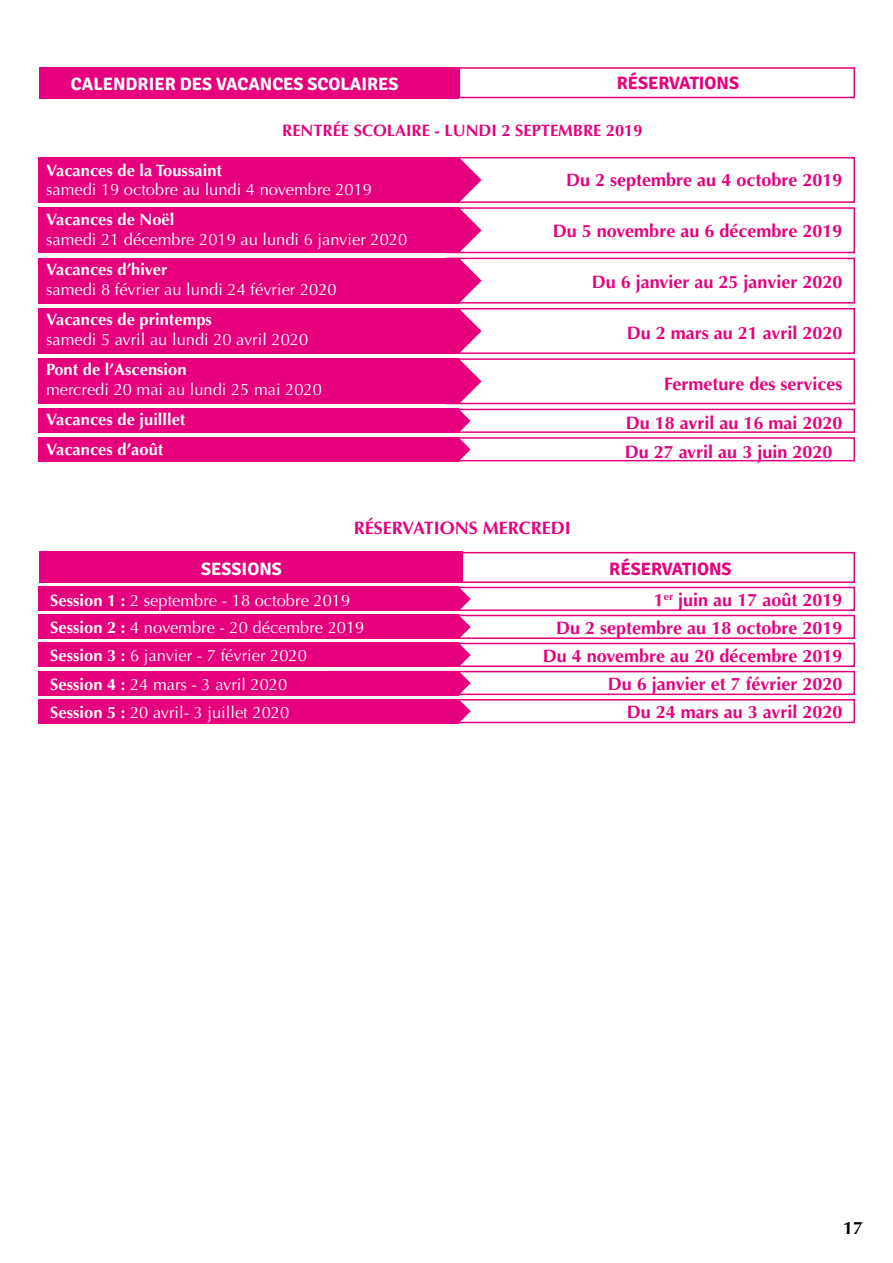
<style>
.page{position:relative;width:893px;height:1263px;background:#fff}
.page>*{position:absolute;margin:0;border:0;box-sizing:border-box;transform-origin:0 0}
.t1{font:700 18px/28px "Optima";color:#e6007d;text-align:right}
.t2{font:700 18px "Signika";color:#fff}
.t3{font:700 18px "Signika";color:#e6007d}
.t4{font:700 18px "Optima";color:#000}
.t5{font:16.5px/27.5px "Optima";color:#fff}
.t6{font:700 16.5px/30px "Optima";color:#fff}
.t7{font:700 16.5px "Optima";color:#e6007d}
.s1{font-weight:700}
</style>
<div class="page">
<div style="left:38px;top:157px;width:420px;height:46px;background:#e6007d"></div>
<div style="left:38px;top:207px;width:420px;height:46px;background:#e6007d"></div>
<div style="left:38px;top:308px;width:420px;height:46px;background:#e6007d"></div>
<div style="left:38px;top:258px;width:420px;height:46px;background:#e6007d"></div>
<div style="left:38px;top:358px;width:420px;height:46px;background:#e6007d"></div>
<div style="left:38px;top:409px;width:420px;height:24px;background:#e6007d"></div>
<div style="left:38px;top:437px;width:420px;height:24px;background:#e6007d"></div>
<div style="left:38px;top:587px;width:420px;height:24px;background:#e6007d"></div>
<div style="left:38px;top:615px;width:420px;height:24px;background:#e6007d"></div>
<div style="left:38px;top:643px;width:420px;height:24px;background:#e6007d"></div>
<div style="left:38px;top:671px;width:420px;height:24px;background:#e6007d"></div>
<div style="left:38px;top:699px;width:420px;height:24px;background:#e6007d"></div>
<svg style="left:436px;top:160px;width:46px;height:298px"></svg>
<svg style="left:446px;top:590px;width:25px;height:130px"></svg>
<div style="left:459px;top:67px;width:396px;height:31px;border:2px solid #e6007d"></div>
<div style="left:342px;top:552px;width:513px;height:31px;border:2px solid #e6007d"></div>
<div style="left:446px;top:157px;width:409px;height:46px;border:2px solid #e6007d"></div>
<div style="left:446px;top:207px;width:409px;height:46px;border:2px solid #e6007d"></div>
<div style="left:446px;top:258px;width:409px;height:46px;border:2px solid #e6007d"></div>
<div style="left:446px;top:308px;width:409px;height:46px;border:2px solid #e6007d"></div>
<div style="left:446px;top:358px;width:409px;height:46px;border:2px solid #e6007d"></div>
<div style="left:446px;top:409px;width:409px;height:24px;border:2px solid #e6007d"></div>
<div style="left:446px;top:437px;width:409px;height:24px;border:2px solid #e6007d"></div>
<div style="left:436px;top:587px;width:419px;height:24px;border:2px solid #e6007d"></div>
<div style="left:327px;top:615px;width:528px;height:24px;border:2px solid #e6007d"></div>
<div style="left:327px;top:643px;width:528px;height:24px;border:2px solid #e6007d"></div>
<div style="left:327px;top:671px;width:528px;height:24px;border:2px solid #e6007d"></div>
<div style="left:327px;top:699px;width:528px;height:24px;border:2px solid #e6007d"></div>
<div style="left:39px;top:67px;width:420px;height:31px;background:#e6007d"></div>
<div style="left:39px;top:552px;width:423px;height:31px;background:#e6007d"></div>
<p class="t2" style="left:71px;top:73px;width:329px">CALENDRIER DES VACANCES SCOLAIRES</p>
<p class="t3" style="left:617px;top:72px;width:124px">RÉSERVATIONS</p>
<p class="t7" style="left:282px;top:121px;width:362px">RENTRÉE SCOLAIRE - LUNDI 2 SEPTEMBRE 2019</p>
<p class="t6" style="left:46px;top:155px;width:177px">Vacances de la Toussaint</p>
<p class="t5" style="left:46px;top:176px;width:328px">samedi 19 octobre au lundi 4 novembre 2019</p>
<p class="t6" style="left:46px;top:205px;width:130px">Vacances de Noël</p>
<p class="t5" style="left:46px;top:226px;width:363px">samedi 21 décembre 2019 au lundi 6 janvier 2020</p>
<p class="t6" style="left:46px;top:255px;width:123px">Vacances d’hiver</p>
<p class="t5" style="left:46px;top:276px;width:292px">samedi 8 février au lundi 24 février 2020</p>
<p class="t6" style="left:46px;top:305px;width:167px">Vacances de printemps</p>
<p class="t5" style="left:46px;top:326px;width:264px">samedi 5 avril au lundi 20 avril 2020</p>
<p class="t6" style="left:46px;top:354px;width:142px">Pont de l’Ascension</p>
<p class="t5" style="left:46px;top:376px;width:277px">mercredi 20 mai au lundi 25 mai 2020</p>
<p class="t6" style="left:46px;top:404px;width:141px">Vacances de juilllet<br>Vacances d’août</p>
<p class="t1" style="left:566px;top:166px;width:278px">Du 2 septembre au 4 octobre 2019</p>
<p class="t1" style="left:553px;top:218px;width:291px">Du 5 novembre au 6 décembre 2019</p>
<p class="t1" style="left:592px;top:268px;width:252px">Du 6 janvier au 25 janvier 2020</p>
<p class="t1" style="left:627px;top:319px;width:217px">Du 2 mars au 21 avril 2020</p>
<p class="t1" style="left:626px;top:364px;width:218px;line-height:39.5px">Fermeture des services<br>Du 18 avril au 16 mai 2020</p>
<p class="t1" style="left:625px;top:438px;width:209px">Du 27 avril au 3 juin 2020</p>
<p class="t2" style="left:201px;top:558px;width:82px">SESSIONS</p>
<p class="t1" style="left:354px;top:514px;width:219px">RÉSERVATIONS MERCREDI</p>
<p class="t3" style="left:609px;top:558px;width:124px">RÉSERVATIONS</p>
<p class="t5" style="left:50px;top:587px;width:316px"><span class="s1">Session 1 :</span> 2 septembre - 18 octobre 2019<br><span class="s1">Session 2 :</span> 4 novembre - 20 décembre 2019<br><span class="s1">Session 3 :</span> 6 janvier - 7 février 2020</p>
<p class="t5" style="left:50px;top:671px;width:240px;line-height:28px"><span class="s1">Session 4 :</span> 24 mars - 3 avril 2020<br><span class="s1">Session 5 :</span> 20 avril- 3 juillet 2020</p>
<p class="t1" style="left:543px;top:586px;width:301px">1<sup>er</sup> juin au 17 août 2019<br>Du 2 septembre au 18 octobre 2019<br>Du 4 novembre au 20 décembre 2019<br>Du 6 janvier et 7 février 2020<br>Du 24 mars au 3 avril 2020</p>
<p class="t4" style="left:843px;top:1218px;width:22px">17</p>
</div>
